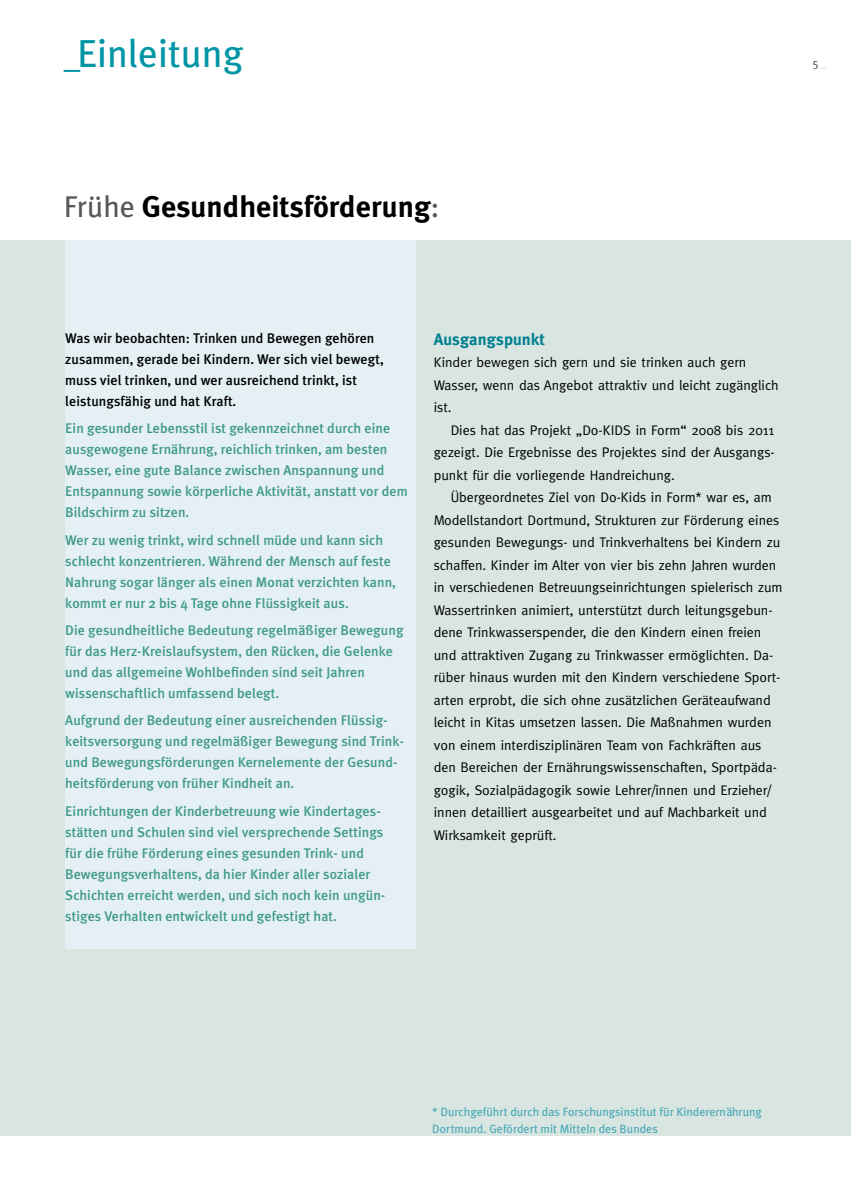
<style>
.page{position:relative;width:851px;height:1191px;background:#fff}
.page>*{position:absolute;margin:0;border:0;box-sizing:border-box;transform-origin:0 0}
.t1{font:39px "Meta Plus";color:#0095a5;scale:.85 1}
.t2{font:700 30px "Meta Plus";color:#000}
.t3{font:700 16.5px "Meta Plus";letter-spacing:.005em;color:#008091}
.t4{font:500 13.95px/21px "Meta Plus";letter-spacing:.005em;color:#419a88}
.t5{font:13.95px/22.5px "Meta";color:#000}
.t6{font:500 13.95px/21px "Meta Plus";letter-spacing:.005em;color:#000}
.t7{font:12px/17.2px "Meta Plus";color:#44a8b6}
.t8{font:12px "Meta";color:#4a4a49}
.s1{color:#c0d5cf}
.s2{font-weight:400;color:#575756}
</style>
<div class="page">
<div style="left:0;top:240px;width:850px;height:896px;background:#d8e5e1"></div>
<div style="left:65px;top:240px;width:351px;height:708px;background:#e4f0f3"></div>
<h1 class="t1" style="left:64px;top:31px;width:212px">_Einleitung</h1>
<p class="t8" style="left:812px;top:55px;width:15px">5 <span class="s1">_</span></p>
<h2 class="t2" style="left:64px;top:189px;width:377px"><span class="s2">Frühe</span> Gesundheitsförderung<span class="s2">:</span></h2>
<p class="t6" style="left:65px;top:327px;width:320px">Was wir beobachten: Trinken und Bewegen gehören zusammen, gerade bei Kindern. Wer sich viel bewegt, muss viel trinken, und wer ausreichend trinkt, ist leistungsfähig und hat Kraft.</p>
<p class="t4" style="left:65px;top:418px;width:344px">Ein gesunder Lebensstil ist gekennzeichnet durch eine ausgewogene Ernährung, reichlich trinken, am besten Wasser, eine gute Balance zwischen Anspannung und Entspannung sowie körperliche Aktivität, anstatt vor dem Bildschirm zu sitzen.</p>
<p class="t4" style="left:65px;top:529px;width:332px">Wer zu wenig trinkt, wird schnell müde und kann sich schlecht konzentrieren. Während der Mensch auf feste Nahrung sogar länger als einen Monat verzichten kann, kommt er nur 2 bis 4 Tage ohne Flüssigkeit aus.</p>
<p class="t4" style="left:65px;top:619px;width:340px">Die gesundheitliche Bedeutung regelmäßiger Bewegung für das Herz-Kreislaufsystem, den Rücken, die Gelenke und das allgemeine Wohlbefinden sind seit Jahren wissenschaftlich umfassend belegt.</p>
<p class="t4" style="left:65px;top:710px;width:340px">Aufgrund der Bedeutung einer ausreichenden Flüssig&shy;keitsversorgung und regelmäßiger Bewegung sind Trink&shy;und Bewegungsförderungen Kernelemente der Gesund&shy;heitsförderung von früher Kindheit an.</p>
<p class="t4" style="left:65px;top:800px;width:321px">Einrichtungen der Kinderbetreuung wie Kindertages&shy;stätten und Schulen sind viel versprechende Settings für die frühe Förderung eines gesunden Trink- und Bewegungsverhaltens, da hier Kinder aller sozialer Schichten erreicht werden, und sich noch kein ungün&shy;stiges Verhalten entwickelt und gefestigt hat.</p>
<p class="t3" style="left:433px;top:329px;width:113px">Ausgangspunkt</p>
<p class="t5" style="left:433px;top:351px;width:346px">Kinder bewegen sich gern und sie trinken auch gern<br>Wasser, wenn das Angebot attraktiv und leicht -zugänglich ist.</p>
<p class="t5" style="left:433px;top:418px;width:342px;text-align:justify;text-indent:17px">Dies hat das Projekt „Do-KIDS in Form“ 2008 bis 2011 gezeigt. Die Ergebnisse des Projektes sind der Ausgangs&shy;punkt für die vorliegende Handreichung.</p>
<p class="t5" style="left:433px;top:486px;width:350px;text-indent:17px">Übergeordnetes Ziel von Do-Kids in Form* war es, am Modellstandort Dortmund, Strukturen zur Förderung eines gesunden Bewegungs- und Trinkverhaltens bei Kindern zu schaffen. Kinder im Alter von vier bis zehn Jahren wurden in verschiedenen Betreuungseinrichtungen spielerisch zum Wassertrinken animiert, unterstützt durch leitungsgebun&shy;dene Trinkwasserspender, die den Kindern einen freien und attraktiven Zugang zu Trinkwasser ermöglichten. Da&shy;rüber hinaus wurden mit den Kindern verschiedene Sport&shy;arten erprobt, die sich ohne zusätzlichen Geräteaufwand leicht in Kitas umsetzen lassen. Die Maßnahmen wurden von einem interdisziplinären Team von Fachkräften aus den Bereichen der Ernährungswissenschaften, Sportpäda&shy;gogik, Sozialpädagogik sowie Lehrer/innen und Erzieher/ innen detailliert ausgearbeitet und auf Machbarkeit und Wirksamkeit geprüft.</p>
<p class="t7" style="left:432px;top:1103px;width:331px">* Durchgeführt durch das Forschungsinstitut für Kinderernährung<br>Dortmund. Gefördert mit Mitteln des Bundes</p>
</div>
